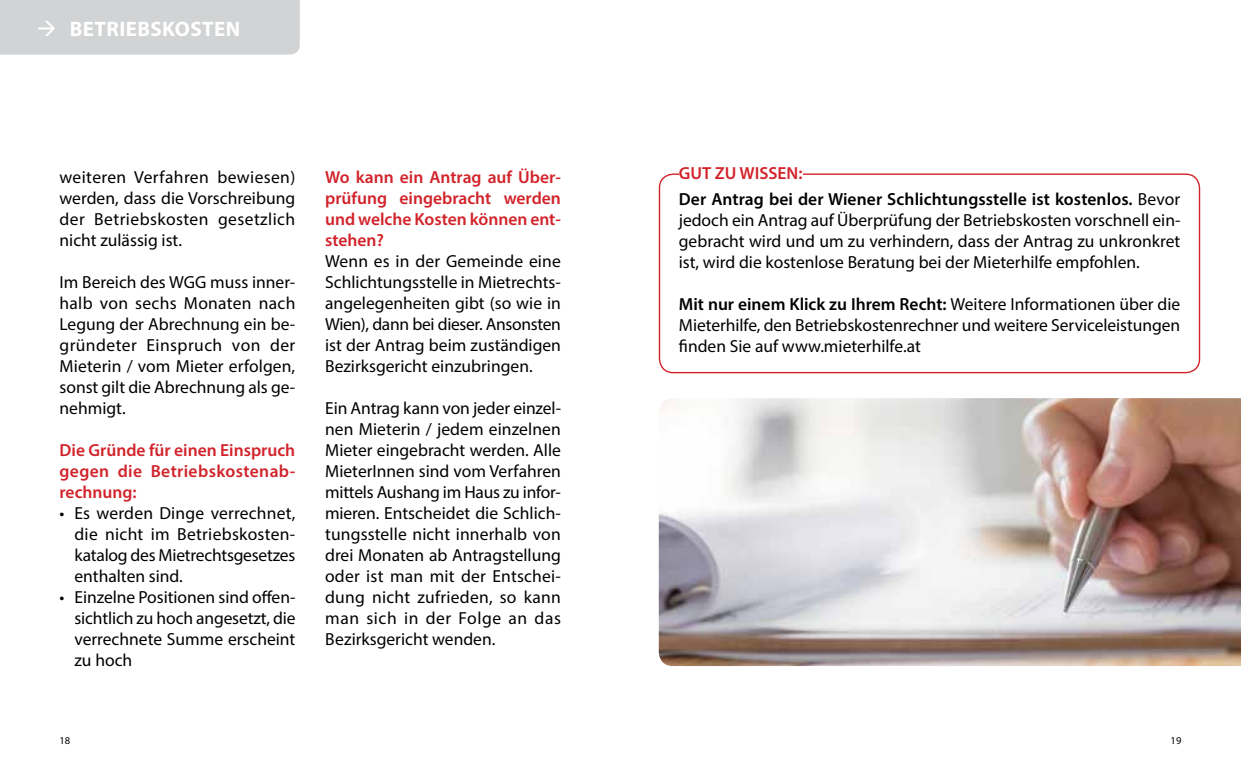
<style>
.page{position:relative;width:1241px;height:769px;background:#fff}
.page>*{position:absolute;margin:0;border:0;box-sizing:border-box;transform-origin:0 0}
.t1{font:700 21px "Myriad Pro";letter-spacing:.02em;color:#fff}
.t2{font:17.5px/21px "Myriad Pro";color:#000;text-align:justify}
.t3{font:600 17.5px/21px "Myriad Pro";color:#d2232a;text-align:justify}
.t4{font:10.5px "Myriad Pro";color:#000}
.s1{font-weight:600}
</style>
<div class="page">
<img style="left:658px;top:398px;width:582px;height:268px">
<div style="left:658px;top:173px;width:541px;height:200px;border:1px solid #d2232a;border-radius:14px"></div>
<div style="left:678px;top:166px;width:124px;height:13px;background:#fff"></div>
<div style="left:0;top:0;width:300px;height:55px;background:#d1d3d4"></div>
<p class="t1" style="left:70px;top:15px;width:172px">BETRIEBSKOSTEN</p>
<p class="t2" style="left:60px;top:167px;width:237px">weiteren Verfahren bewiesen) werden, dass die Vorschreibung der Betriebskosten gesetzlich nicht zulässig ist.</p>
<p class="t2" style="left:60px;top:272px;width:237px">Im Bereich des WGG muss inner&shy;halb von sechs Monaten nach Legung der Abrechnung ein be&shy;gründeter Einspruch von der Mieterin / vom Mieter erfolgen, sonst gilt die Abrechnung als ge&shy;nehmigt.</p>
<p class="t3" style="left:60px;top:439px;width:237px">Die Gründe für einen Einspruch gegen die Betriebskostenab&shy;rechnung:</p>
<p class="t2" style="left:74px;top:503px;width:222px;text-indent:-15px">• Es werden Dinge verrechnet, die nicht im Betriebskosten&shy;katalog des Mietrechtsgesetzes enthalten sind.</p>
<p class="t2" style="left:74px;top:587px;width:222px;text-indent:-15px">• Einzelne Positionen sind offen&shy;sichtlich zu hoch angesetzt, die verrechnete Summe erscheint zu hoch</p>
<p class="t3" style="left:325px;top:166px;width:237px">Wo kann ein Antrag auf Über&shy;prüfung eingebracht werden und welche Kosten können ent&shy;stehen?</p>
<p class="t2" style="left:325px;top:251px;width:237px">Wenn es in der Gemeinde eine Schlichtungsstelle in Mietrechts&shy;angelegenheiten gibt (so wie in Wien), dann bei dieser. Ansonsten ist der Antrag beim zuständigen Bezirksgericht einzubringen.</p>
<p class="t2" style="left:325px;top:398px;width:237px">Ein Antrag kann von jeder einzel&shy;nen Mieterin / jedem einzelnen Mieter eingebracht werden. Alle MieterInnen sind vom Verfahren mittels Aushang im Haus zu infor&shy;mieren. Entscheidet die Schlich&shy;tungsstelle nicht innerhalb von drei Monaten ab Antragstellung oder ist man mit der Entschei&shy;dung nicht zufrieden, so kann man sich in der Folge an das Bezirksgericht wenden.</p>
<p class="t3" style="left:678px;top:163px;width:125px">GUT ZU WISSEN:</p>
<p class="t2" style="left:678px;top:189px;width:503px"><span class="s1">Der Antrag bei der Wiener Schlichtungsstelle ist kostenlos.</span> Bevor jedoch ein Antrag auf Überprüfung der Betriebskosten vorschnell ein&shy;gebracht wird und um zu verhindern, dass der Antrag zu unkronkret ist, wird die kostenlose Beratung bei der Mieterhilfe empfohlen.</p>
<p class="t2" style="left:678px;top:294px;width:503px"><span class="s1">Mit nur einem Klick zu Ihrem Recht:</span> Weitere Informationen über die Mieterhilfe, den Betriebskostenrechner und weitere Serviceleistungen finden Sie auf www.mieterhilfe.at</p>
<p class="t4" style="left:60px;top:734px;width:12px">18</p>
<p class="t4" style="left:1170px;top:734px;width:12px">19</p>
</div>
